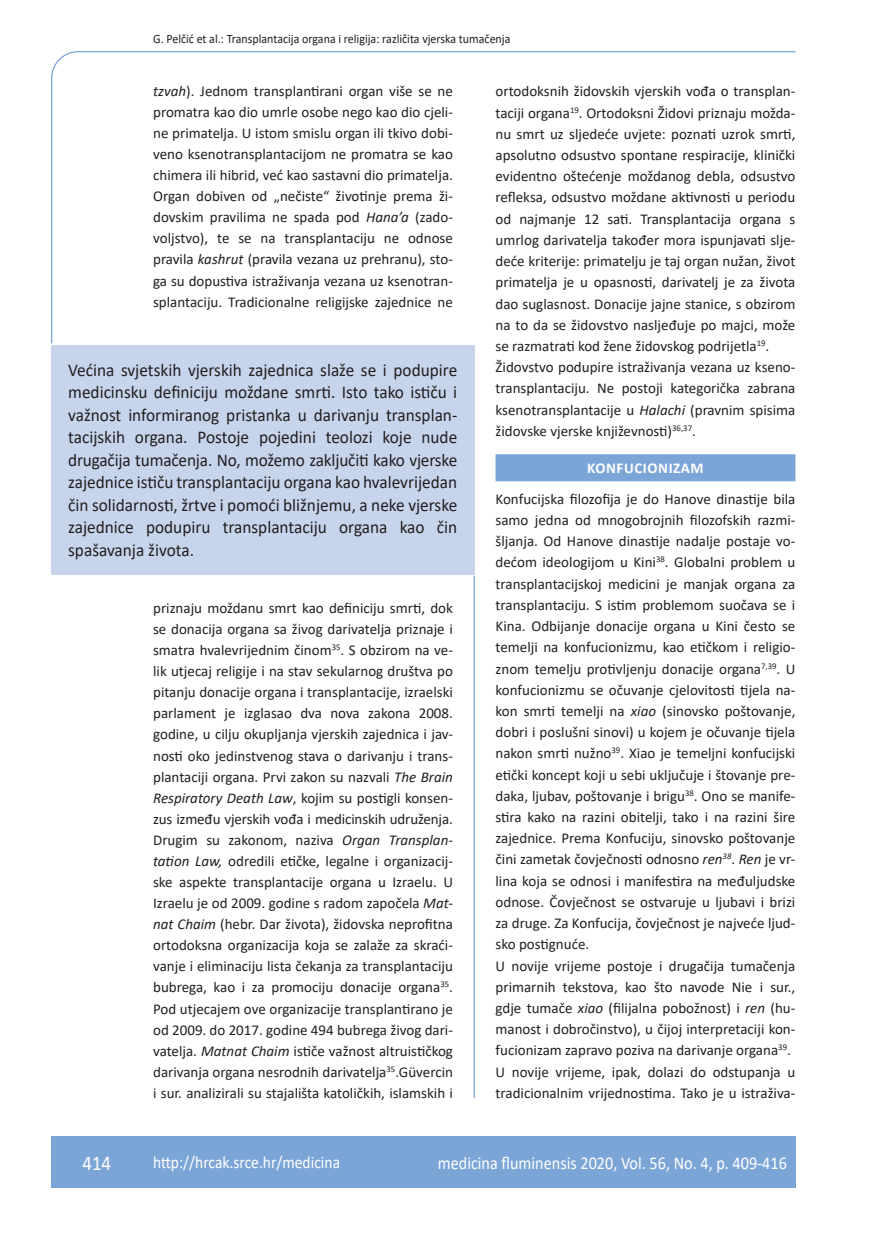
<style>
.page{position:relative;width:872px;height:1234px;background:#fff}
.page>*{position:absolute;margin:0;border:0;box-sizing:border-box;transform-origin:0 0}
.t1{font:21px "Calibri";color:#fff;scale:.9 1}
.anterfile{font:18px/22.5px "Calibri";color:#231f20;text-align:justify;scale:.96 1}
.t2{font:18px "Calibri";color:#fff;scale:.9 1}
.t3{font:17.25px "Calibri";color:#fff;scale:.9 1}
.osnovni_tekst{font:15px/21.1px "Calibri";color:#231f20;text-align:justify}
.naslov_ruler{font:700 15px "Calibri";letter-spacing:.04em;color:#fff}
.glava{font:12.75px "Calibri";color:#231f20;scale:.94 1}
.s1{font-style:italic}
</style>
<div class="page">
<svg style="left:51px;top:51px;width:745px;height:293px"></svg>
<hr style="left:473px;top:575px;width:2px;height:522px;background:#7ca5d7">
<div style="left:51px;top:1135px;width:744px;height:51px;background:#7ca5d7"></div>
<div style="left:495px;top:454px;width:300px;height:27px;background:#7ca5d7"></div>
<div style="left:51px;top:345px;width:423px;height:229px;background:#c6d5ec"></div>
<p class="glava" style="left:153px;top:29px;width:382px">G. Pelčić et al.: Transplantacija organa i religija: različita vjerska tumačenja</p>
<p class="osnovni_tekst" style="left:153px;top:80px;width:301px"><span class="s1">tzvah</span>). Jednom transplantirani organ više se ne promatra kao dio umrle osobe nego kao dio cjeli&shy;ne primatelja. U istom smislu organ ili tkivo dobi&shy;veno ksenotransplantacijom ne promatra se kao chimera ili hibrid, već kao sastavni dio primatelja.<br>Organ dobiven od „nečiste“ životinje prema ži&shy;dovskim pravilima ne spada pod <span class="s1">Hana’a</span> (zado&shy;voljstvo), te se na transplantaciju ne odnose pravila <span class="s1">kashrut</span> (pravila vezana uz prehranu), sto&shy;ga su dopustiva istraživanja vezana uz ksenotran&shy;splantaciju. Tradicionalne religijske zajednice ne</p>
<p class="osnovni_tekst" style="left:495px;top:80px;width:301px">ortodoksnih židovskih vjerskih vođa o transplan&shy;taciji organa<sup>19</sup>. Ortodoksni Židovi priznaju možda&shy;nu smrt uz sljedeće uvjete: poznati uzrok smrti, apsolutno odsustvo spontane respiracije, klinički evidentno oštećenje moždanog debla, odsustvo refleksa, odsustvo moždane aktivnosti u periodu od najmanje 12 sati. Transplantacija organa s umrlog darivatelja također mora ispunjavati slje&shy;deće kriterije: primatelju je taj organ nužan, život primatelja je u opasnosti, darivatelj je za života dao suglasnost. Donacije jajne stanice, s obzirom na to da se židovstvo nasljeđuje po majci, može se razmatrati kod žene židovskog podrijetla<sup>19</sup>.</p>
<p class="osnovni_tekst" style="left:495px;top:356px;width:301px">Židovstvo podupire istraživanja vezana uz kseno&shy;transplantaciju. Ne postoji kategorička zabrana ksenotransplantacije u <span class="s1">Halachi</span> (pravnim spisima židovske vjerske književnosti)<sup>36,37</sup>.</p>
<p class="naslov_ruler" style="left:587px;top:457px;width:118px">KONFUCIONIZAM</p>
<p class="osnovni_tekst" style="left:495px;top:487px;width:301px">Konfucijska filozofija je do Hanove dinastije bila samo jedna od mnogobrojnih filozofskih razmi&shy;šljanja. Od Hanove dinastije nadalje postaje vo&shy;dećom ideologijom u Kini<sup>38</sup>. Globalni problem u transplantacijskoj medicini je manjak organa za transplantaciju. S istim problemom suočava se i Kina. Odbijanje donacije organa u Kini često se temelji na konfucionizmu, kao etičkom i religio&shy;znom temelju protivljenju donacije organa<sup>7,39</sup>. U konfucionizmu se očuvanje cjelovitosti tijela na&shy;kon smrti temelji na <span class="s1">xiao</span> (sinovsko poštovanje, dobri i poslušni sinovi) u kojem je očuvanje tijela nakon smrti nužno<sup>39</sup>. Xiao je temeljni konfucijski etički koncept koji u sebi uključuje i štovanje pre&shy;daka, ljubav, poštovanje i brigu<sup>38</sup>. Ono se manife&shy;stira kako na razini obitelji, tako i na razini šire zajednice. Prema Konfuciju, sinovsko poštovanje čini zametak čovječnosti odnosno <span class="s1">ren</span><sup>38</sup>. <span class="s1">Ren</span> je vr&shy;lina koja se odnosi i manifestira na međuljudske odnose. Čovječnost se ostvaruje u ljubavi i brizi za druge. Za Konfucija, čovječnost je najveće ljud&shy;sko postignuće.</p>
<p class="osnovni_tekst" style="left:495px;top:954px;width:301px">U novije vrijeme postoje i drugačija tumačenja primarnih tekstova, kao što navode Nie i sur., gdje tumače <span class="s1">xiao</span> (filijalna pobožnost) i <span class="s1">ren</span> (hu&shy;manost i dobročinstvo), u čijoj interpretaciji kon&shy;fucionizam zapravo poziva na darivanje organa<sup>39</sup>.</p>
<p class="osnovni_tekst" style="left:495px;top:1060px;width:301px">U novije vrijeme, ipak, dolazi do odstupanja u tradicionalnim vrijednostima. Tako je u istraživa-</p>
<p class="anterfile" style="left:68px;top:358px;width:407px">Većina svjetskih vjerskih zajednica slaže se i podupire medicinsku definiciju moždane smrti. Isto tako ističu i važnost informiranog pristanka u darivanju transplan&shy;tacijskih organa. Postoje pojedini teolozi koje nude drugačija tumačenja. No, možemo zaključiti kako vjerske zajednice ističu transplantaciju organa kao hvalevrijedan čin solidarnosti, žrtve i pomoći bližnjemu, a neke vjerske zajednice podupiru transplantaciju organa kao čin spašavanja života.</p>
<p class="osnovni_tekst" style="left:153px;top:597px;width:301px">priznaju moždanu smrt kao definiciju smrti, dok se donacija organa sa živog darivatelja priznaje i smatra hvalevrijednim činom<sup>35</sup>. S obzirom na ve&shy;lik utjecaj religije i na stav sekularnog društva po pitanju donacije organa i transplantacije, izraelski parlament je izglasao dva nova zakona 2008. godine, u cilju okupljanja vjerskih zajednica i jav&shy;nosti oko jedinstvenog stava o darivanju i trans&shy;plantaciji organa. Prvi zakon su nazvali <span class="s1">The Brain Respiratory Death Law</span>, kojim su postigli konsen&shy;zus između vjerskih vođa i medicinskih udruženja.<br>Drugim su zakonom, naziva <span class="s1">Organ Transplan&shy;tation Law,</span> odredili etičke, legalne i organizacij&shy;ske aspekte transplantacije organa u Izraelu. U Izraelu je od 2009. godine s radom započela <span class="s1">Mat&shy;nat Chaim</span> (hebr. Dar života), židovska neprofitna ortodoksna organizacija koja se zalaže za skraći&shy;vanje i eliminaciju lista čekanja za transplantaciju bubrega, kao i za promociju donacije organa<sup>35</sup>.<br>Pod utjecajem ove organizacije transplantirano je od 2009. do 2017. godine 494 bubrega živog dari&shy;vatelja. <span class="s1">Matnat Chaim</span> ističe važnost altruističkog darivanja organa nesrodnih darivatelja<sup>35</sup>.Güvercin i sur. analizirali su stajališta katoličkih, islamskih i</p>
<p class="t1" style="left:82px;top:1147px;width:33px">414</p>
<p class="t3" style="left:153px;top:1149px;width:209px">http://hrcak.srce.hr/medicina</p>
<p class="t2" style="left:438px;top:1149px;width:389px">medicina fluminensis 2020, Vol. 56, No. 4, p. 409-416</p>
</div>
